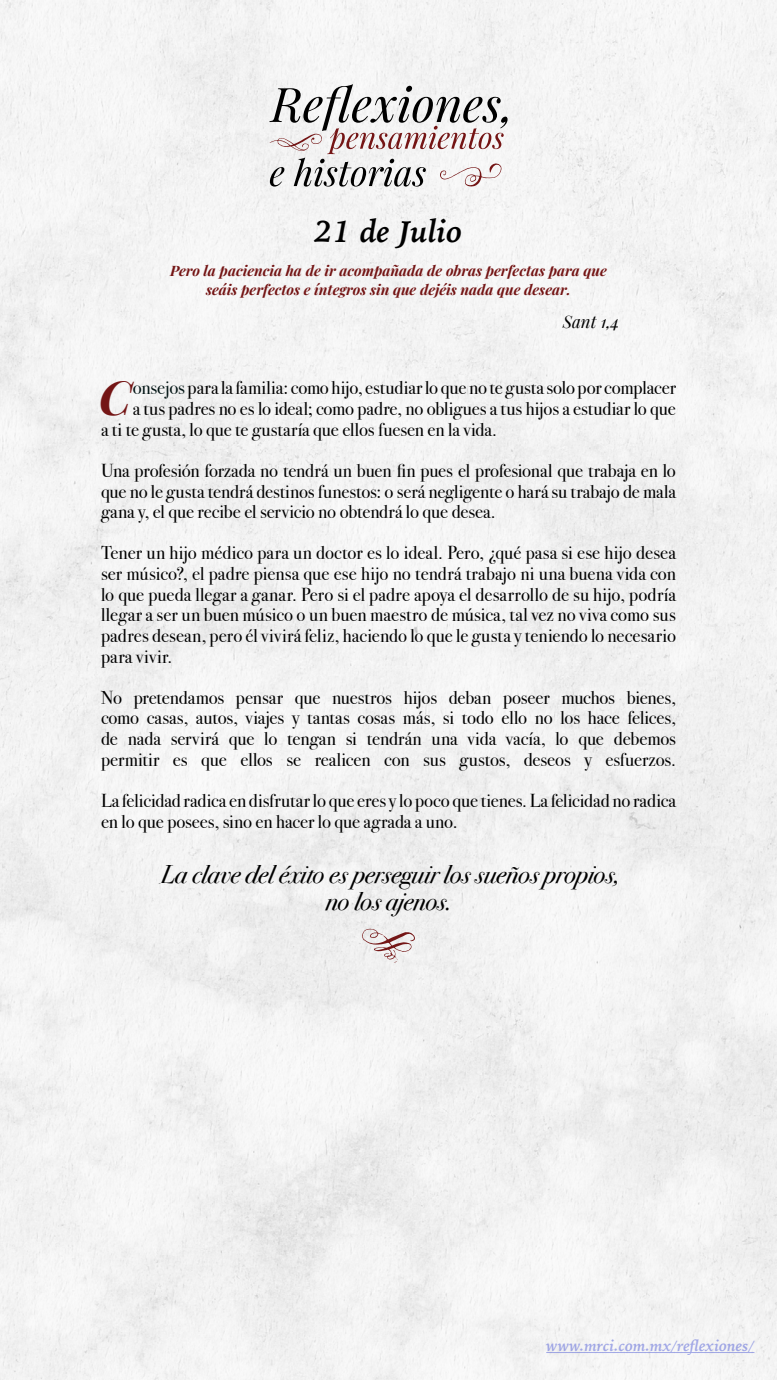
<style>
.page{position:relative;width:777px;height:1380px;background:#fff}
.page>*{position:absolute;margin:0;border:0;box-sizing:border-box;transform-origin:0 0}
.t1{font:italic 700 47.31px "Playfair Display";color:#741515}
.t2{font:italic 700 31.25px "Iowan Old Style";color:#000}
.t3{font:italic 25.62px/26.9px "Bodoni Svty Two ITCTT";letter-spacing:-.01em;color:#000;text-align:center}
.t4{font:18.75px/20.6px "Bodoni Svty Two ITCTT";letter-spacing:-.005em;color:#000;text-align:justify}
.t5{font:italic 16.88px "Playfair Display";color:#000}
.t6{font:italic 700 15.62px "Iowan Old Style";color:#4f5cd6}
.t7{font:italic 700 14.38px/18.8px "Playfair Display";color:#741515;text-align:center}
.s1{color:#021414}
</style>
<div class="page">
<div style="left:0;top:0;width:776px;height:1380px;background:#f3f3f3"></div>
<svg style="left:269px;top:84px;width:238px;height:103px"></svg>
<svg style="left:361px;top:929px;width:54px;height:34px"></svg>
<hr style="left:546px;top:1352px;width:208px;height:1px;background:#4f5cd6">
<h2 class="t2" style="left:314px;top:204px;width:149px">21 de Julio</h2>
<p class="t7" style="left:170px;top:260px;width:438px">Pero la paciencia ha de ir acompañada de obras perfectas para que seáis perfectos e íntegros sin que dejéis nada que desear.</p>
<p class="t5" style="left:562px;top:308px;width:58px">Sant 1,4</p>
<h1 class="t1" style="left:99px;top:359px;width:34px">C</h1>
<p class="t4" style="left:133px;top:376px;width:544px"><span class="s1">onsejos</span> para la familia: como hijo, estudiar lo que no te gusta solo por complacer</p>
<p class="t4" style="left:133px;top:396px;width:544px">a tus padres no es lo ideal; como padre, no obligues a tus hijos a estudiar lo que</p>
<p class="t4" style="left:101px;top:417px;width:397px">a ti te gusta, lo que te gustaría que ellos fuesen en la vida.</p>
<p class="t4" style="left:101px;top:458px;width:576px">Una profesión forzada no tendrá un buen fin pues el profesional que trabaja en lo que no le gusta tendrá destinos funestos: o será negligente o hará su trabajo de mala gana y, el que recibe el servicio no obtendrá lo que desea.</p>
<p class="t4" style="left:101px;top:541px;width:576px">Tener un hijo médico para un doctor es lo ideal. Pero, ¿qué pasa si ese hijo desea ser músico?, el padre piensa que ese hijo no tendrá trabajo ni una buena vida con lo que pueda llegar a ganar. Pero si el padre apoya el desarrollo de su hijo, podría llegar a ser un buen músico o un buen maestro de música, tal vez no viva como sus padres desean, pero él vivirá feliz, haciendo lo que le gusta y teniendo lo necesario para vivir.</p>
<p class="t4" style="left:101px;top:685px;width:576px">No pretendamos pensar que nuestros hijos deban poseer muchos bienes, como casas, autos, viajes y tantas cosas más, si todo ello no los hace felices, de nada servirá que lo tengan si tendrán una vida vacía, lo que debemos permitir es que ellos se realicen con sus gustos, deseos y esfuerzos.</p>
<p class="t4" style="left:101px;top:788px;width:576px">La felicidad radica en disfrutar lo que eres y lo poco que tienes. La felicidad no radica en lo que posees, sino en hacer lo que agrada a uno.</p>
<h3 class="t3" style="left:160px;top:860px;width:461px">La clave del éxito es perseguir los sueños propios, no los ajenos.</h3>
<p class="t6" style="left:546px;top:1331px;width:210px">www.mrci.com.mx/reflexiones/</p>
</div>
